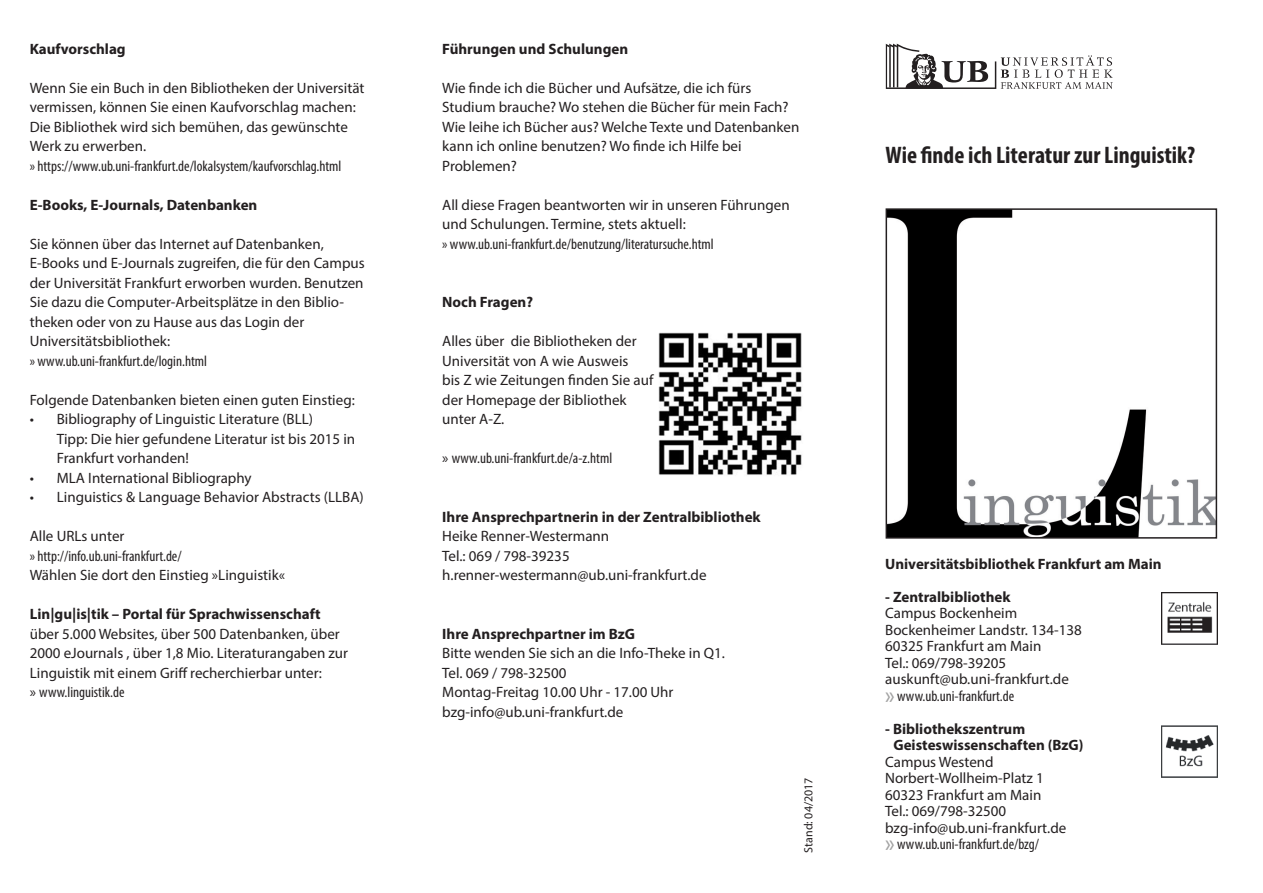
<style>
.page{position:relative;width:1263px;height:893px;background:#fff}
.page>*{position:absolute;margin:0;border:0;box-sizing:border-box;transform-origin:0 0}
.t1{font:700 condensed 24px "Myriad Pro";color:#231f20}
.bullets{font:15px/19.5px "Myriad Pro";color:#231f20}
.bullets-2{font:700 15px "Myriad Pro";color:#231f20}
.bullets-3{font:condensed 15px "Myriad Pro";color:#231f20}
.t2{font:12px "Myriad Pro";color:#231f20}
.s1{font-stretch:condensed}
.s2{font-stretch:normal}
.s3{font-size:27px;color:#a2a2a2}
</style>
<div class="page">
<svg style="left:885px;top:44px;width:228px;height:45px"></svg>
<img style="left:888px;top:211px;width:326px;height:325px">
<div style="left:885px;top:208px;width:332px;height:331px;border:2px solid #231f20"></div>
<img style="left:658px;top:332px;width:144px;height:143px">
<img style="left:1161px;top:726px;width:56px;height:51px">
<img style="left:1161px;top:592px;width:56px;height:52px">
<p class="bullets-2" style="left:30px;top:39px;width:97px">Kaufvorschlag</p>
<p class="bullets" style="left:30px;top:78px;width:336px">Wenn Sie ein Buch in den Bibliotheken der Universität vermissen, können Sie einen Kaufvorschlag machen:<br>Die Bibliothek wird sich bemühen, das gewünschte Werk zu erwerben.<br><span class="s1">» https://www.ub.uni-frankfurt.de/lokalsystem/kaufvorschlag.html</span></p>
<p class="bullets-2" style="left:30px;top:195px;width:229px">E-Books, E-Journals, Datenbanken</p>
<p class="bullets" style="left:30px;top:234px;width:296px">Sie können über das Internet auf Datenbanken,</p>
<p class="bullets" style="left:30px;top:253px;width:336px">E-Books und E-Journals zugreifen, die für den Campus der Universität Frankfurt erworben wurden. Benutzen Sie dazu die Computer-Arbeitsplätze in den Biblio&shy;theken oder von zu Hause aus das Login der Universitätsbibliothek:</p>
<p class="bullets-3" style="left:30px;top:352px;width:179px">» www.ub.uni-frankfurt.de/login.html</p>
<p class="bullets" style="left:30px;top:390px;width:327px">Folgende Datenbanken bieten einen guten Einstieg:</p>
<p class="bullets" style="left:57px;top:409px;width:300px;text-indent:-27px">• Bibliography of Linguistic Literature (BLL)<br>Tipp: Die hier gefundene Literatur ist bis 2015 in<br>Frankfurt vorhanden!</p>
<p class="bullets" style="left:30px;top:468px;width:223px">• MLA International Bibliography</p>
<p class="bullets" style="left:30px;top:487px;width:335px">• Linguistics &amp; Language Behavior Abstracts (LLBA)</p>
<p class="bullets" style="left:30px;top:526px;width:96px">Alle URLs unter</p>
<p class="bullets" style="left:30px;top:546px;width:257px"><span class="s1">» http://info.ub.uni-frankfurt.de/<br></span>Wählen Sie dort den Einstieg »Linguistik«</p>
<p class="bullets-2" style="left:30px;top:604px;width:292px">Lin|gu|is|tik – Portal für Sprachwissenschaft</p>
<p class="bullets" style="left:30px;top:624px;width:312px">über 5.000 Websites, über 500 Datenbanken, über</p>
<p class="bullets" style="left:30px;top:643px;width:320px">2000 eJournals , über 1,8 Mio. Literaturangaben zur<br>Linguistik mit einem Griff recherchierbar unter:</p>
<p class="bullets-3" style="left:30px;top:683px;width:96px"><span class="s2">»</span> www.linguistik.de</p>
<p class="bullets-2" style="left:442px;top:39px;width:187px">Führungen und Schulungen</p>
<p class="bullets" style="left:442px;top:78px;width:359px">Wie finde ich die Bücher und Aufsätze, die ich fürs Studium brauche? Wo stehen die Bücher für mein Fach?<br>Wie leihe ich Bücher aus? Welche Texte und Datenbanken kann ich online benutzen? Wo finde ich Hilfe bei Problemen?</p>
<p class="bullets" style="left:442px;top:195px;width:349px">All diese Fragen beantworten wir in unseren Führungen und Schulungen. Termine, stets aktuell:</p>
<p class="bullets-3" style="left:442px;top:235px;width:273px">» www.ub.uni-frankfurt.de/benutzung/literatursuche.html</p>
<p class="bullets-2" style="left:442px;top:292px;width:92px">Noch Fragen?</p>
<p class="bullets" style="left:442px;top:331px;width:213px">Alles über die Bibliotheken der<br>Universität von A wie Ausweis<br>bis Z wie Zeitungen finden Sie auf der Homepage der Bibliothek unter A-Z.</p>
<p class="bullets-3" style="left:442px;top:449px;width:171px"><span class="s2">»</span> www.ub.uni-frankfurt.de/a-z.html</p>
<p class="bullets-2" style="left:442px;top:507px;width:320px">Ihre Ansprechpartnerin in der Zentralbibliothek</p>
<p class="bullets" style="left:442px;top:526px;width:169px">Heike Renner-Westermann</p>
<p class="bullets" style="left:442px;top:546px;width:129px">Tel.: 069 / 798-39235</p>
<p class="bullets" style="left:442px;top:565px;width:266px">h.renner-westermann@ub.uni-frankfurt.de</p>
<p class="bullets-2" style="left:442px;top:624px;width:194px">Ihre Ansprechpartner im BzG</p>
<p class="bullets" style="left:442px;top:643px;width:284px">Bitte wenden Sie sich an die Info-Theke in Q1.</p>
<p class="bullets" style="left:442px;top:663px;width:126px">Tel. 069 / 798-32500</p>
<p class="bullets" style="left:442px;top:682px;width:233px">Montag-Freitag 10.00 Uhr - 17.00 Uhr</p>
<p class="bullets" style="left:442px;top:702px;width:183px">bzg-info@ub.uni-frankfurt.de</p>
<p class="t2" style="left:801px;top:853px;width:77px;rotate:-90deg">Stand: 04/2017</p>
<p class="t1" style="left:885px;top:140px;width:311px">Wie finde ich Literatur zur Linguistik?</p>
<p class="bullets-2" style="left:885px;top:554px;width:278px">Universitätsbibliothek Frankfurt am Main</p>
<p class="bullets-2" style="left:885px;top:587px;width:127px">- Zentralbibliothek</p>
<p class="bullets" style="left:885px;top:603px;width:134px">Campus Bockenheim</p>
<p class="bullets" style="left:885px;top:620px;width:198px">Bockenheimer Landstr. 134-138</p>
<p class="bullets" style="left:885px;top:636px;width:158px">60325 Frankfurt am Main</p>
<p class="bullets" style="left:885px;top:653px;width:123px">Tel.: 069/798-39205</p>
<p class="bullets" style="left:885px;top:669px;width:185px">auskunft@ub.uni-frankfurt.de</p>
<p class="bullets-3" style="left:885px;top:687px;width:130px"><span class="s3">»</span> www.ub.uni-frankfurt.de</p>
<p class="bullets-2" style="left:885px;top:719px;width:142px">- Bibliothekszentrum</p>
<p class="bullets-2" style="left:893px;top:735px;width:192px">Geisteswissenschaften (BzG)</p>
<p class="bullets" style="left:885px;top:752px;width:110px">Campus Westend</p>
<p class="bullets" style="left:885px;top:768px;width:160px">Norbert-Wollheim-Platz 1</p>
<p class="bullets" style="left:885px;top:785px;width:158px">60323 Frankfurt am Main</p>
<p class="bullets" style="left:885px;top:801px;width:123px">Tel.: 069/798-32500</p>
<p class="bullets" style="left:885px;top:818px;width:183px">bzg-info@ub.uni-frankfurt.de</p>
<p class="bullets-3" style="left:885px;top:835px;width:155px"><span class="s3">»</span> www.ub.uni-frankfurt.de/bzg/</p>
</div>
